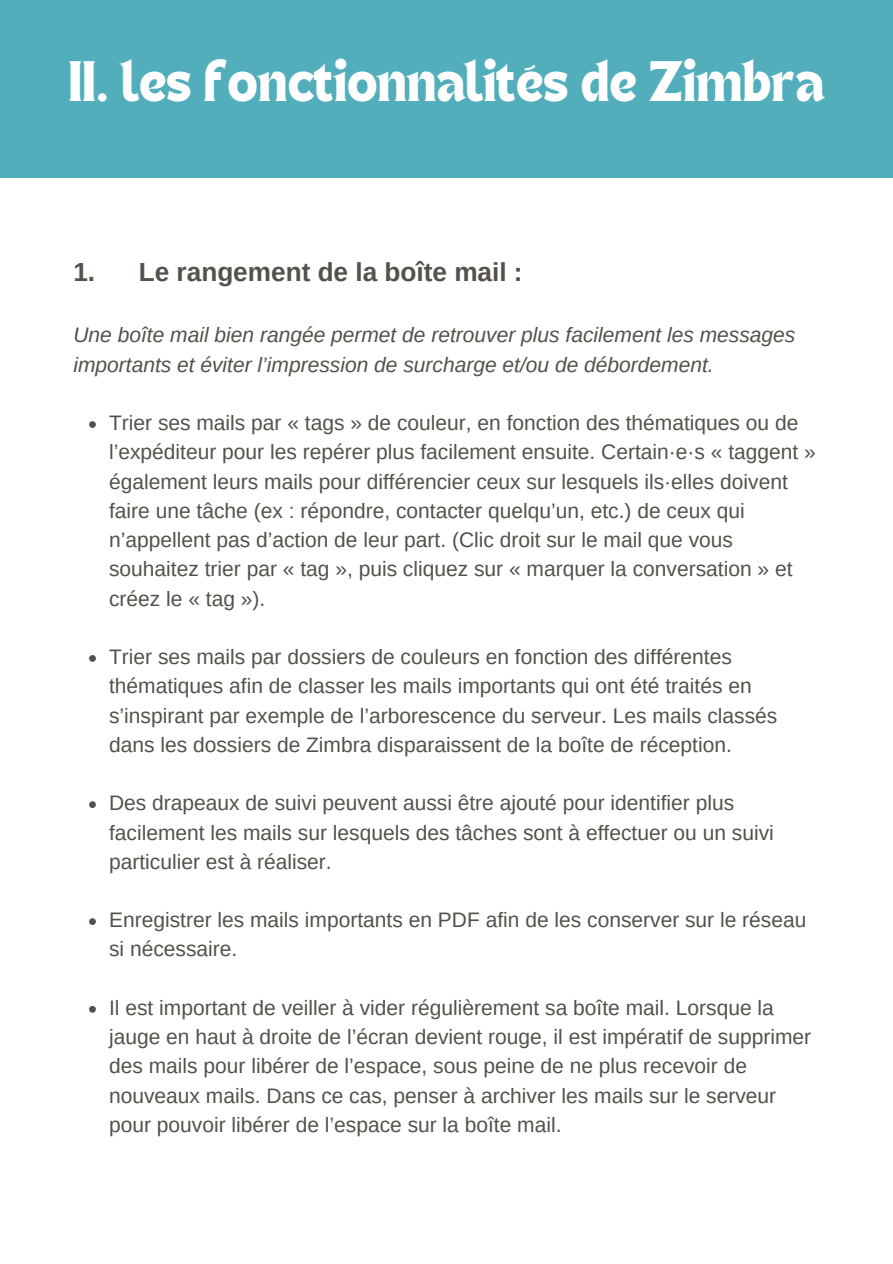
<style>
.page{position:relative;width:893px;height:1264px;background:#fff}
.page>*{position:absolute;margin:0;border:0;box-sizing:border-box;transform-origin:0 0}
.t1{font:41.25px "TANHEADLINE";color:#fff}
.t2{font:700 26.1px "Arimo";color:#54514a}
.t3{font:21px/29.2px "Arimo";color:#54514a}
.t4{font:italic 21px/29.2px "Arimo";color:#54514a}
</style>
<div class="page">
<div style="left:0;top:0;width:892px;height:178px;background:#53aebc"></div>
<svg style="left:89px;top:421px;width:7px;height:7px"></svg>
<svg style="left:89px;top:655px;width:7px;height:6px"></svg>
<svg style="left:89px;top:801px;width:7px;height:7px"></svg>
<svg style="left:89px;top:918px;width:7px;height:7px"></svg>
<svg style="left:89px;top:1006px;width:7px;height:6px"></svg>
<p class="t1" style="left:68px;top:58px;width:757px">II. les fonctionnalités de Zimbra</p>
<p class="t2" style="left:73px;top:257px;width:451px">1. Le rangement de la boîte mail :</p>
<p class="t4" style="left:73px;top:320px;width:723px">Une boîte mail bien rangée permet de retrouver plus facilement les messages importants et éviter l’impression de surcharge et/ou de débordement.</p>
<p class="t3" style="left:109px;top:408px;width:708px">Trier ses mails par « tags » de couleur, en fonction des thématiques ou de l’expéditeur pour les repérer plus facilement ensuite. Certain·e·s « taggent » également leurs mails pour différencier ceux sur lesquels ils·elles doivent faire une tâche (ex : répondre, contacter quelqu’un, etc.) de ceux qui n’appellent pas d’action de leur part. (Clic droit sur le mail que vous souhaitez trier par « tag », puis cliquez sur « marquer la conversation » et créez le « tag »).</p>
<p class="t3" style="left:109px;top:642px;width:669px">Trier ses mails par dossiers de couleurs en fonction des différentes thématiques afin de classer les mails importants qui ont été traités en s’inspirant par exemple de l’arborescence du serveur. Les mails classés dans les dossiers de Zimbra disparaissent de la boîte de réception.</p>
<p class="t3" style="left:109px;top:788px;width:666px">Des drapeaux de suivi peuvent aussi être ajouté pour identifier plus facilement les mails sur lesquels des tâches sont à effectuer ou un suivi particulier est à réaliser.</p>
<p class="t3" style="left:109px;top:905px;width:698px">Enregistrer les mails importants en PDF afin de les conserver sur le réseau si nécessaire.</p>
<p class="t3" style="left:109px;top:993px;width:703px">Il est important de veiller à vider régulièrement sa boîte mail. Lorsque la jauge en haut à droite de l’écran devient rouge, il est impératif de supprimer des mails pour libérer de l’espace, sous peine de ne plus recevoir de nouveaux mails. Dans ce cas, penser à archiver les mails sur le serveur pour pouvoir libérer de l’espace sur la boîte mail.</p>
</div>
